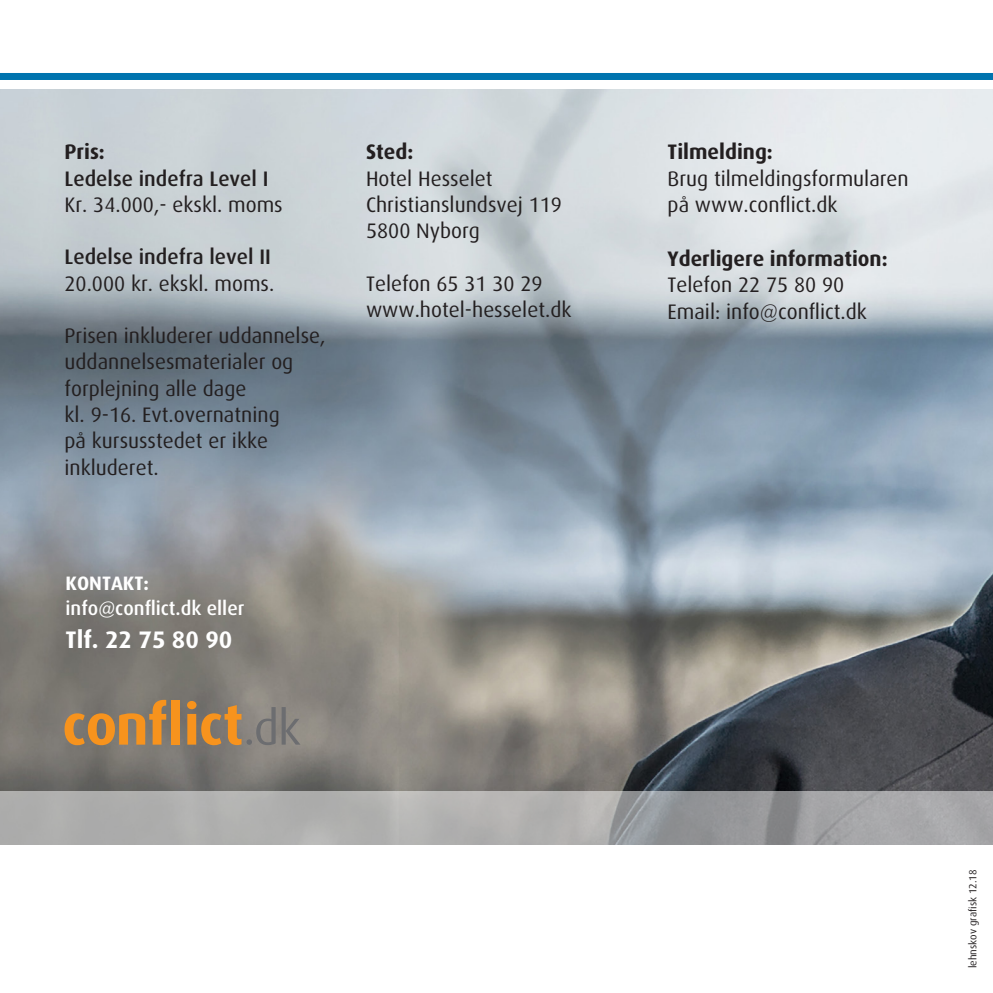
<style>
.page{position:relative;width:993px;height:993px;background:#fff}
.page>*{position:absolute;margin:0;border:0;box-sizing:border-box;transform-origin:0 0}
.t1{font:700 23.97px "Dax";color:#fff}
.t2{font:21px/26.2px "Dax";color:#231f20}
.t3{font:700 21px "Dax";color:#231f20}
.t4{font:500 21px "Dax";color:#231f20}
.t5{font:500 19.43px "Dax";color:#fff}
.t6{font:700 19.43px "Dax";color:#fff}
.t7{font:10.5px "Dax";color:#231f20}
</style>
<div class="page">
<img style="left:0;top:89px;width:992px;height:701px">
<svg style="left:0;top:790px;width:992px;height:55px;fill:#adadac"></svg>
<div style="left:0;top:73px;width:992px;height:7px;background:#0073ae"></div>
<svg style="left:64px;top:699px;width:102px;height:46px"></svg>
<div style="left:171px;top:699px;width:9px;height:45px;background:#f7931d"></div>
<svg style="left:187px;top:700px;width:88px;height:45px"></svg>
<svg style="left:281px;top:706px;width:19px;height:38px"></svg>
<p class="t3" style="left:64px;top:140px;width:42px">Pris:</p>
<p class="t4" style="left:64px;top:166px;width:205px">Ledelse indefra Level I</p>
<p class="t2" style="left:64px;top:191px;width:220px">Kr. 34.000,- ekskl. moms</p>
<p class="t4" style="left:64px;top:245px;width:208px">Ledelse indefra level II</p>
<p class="t2" style="left:64px;top:270px;width:211px">20.000 kr. ekskl. moms.</p>
<p class="t2" style="left:64px;top:323px;width:262px">Prisen inkluderer uddannelse, uddannelsesmaterialer og forplejning alle dage<br>kl. 9-16. Evt.overnatning<br>på kursusstedet er ikke inkluderet.</p>
<p class="t6" style="left:66px;top:572px;width:85px">KONTAKT:</p>
<p class="t5" style="left:66px;top:597px;width:180px">info@conflict.dk eller</p>
<p class="t1" style="left:66px;top:626px;width:168px">Tlf. 22 75 80 90</p>
<p class="t3" style="left:366px;top:140px;width:49px">Sted:</p>
<p class="t2" style="left:366px;top:165px;width:197px">Hotel Hesselet<br>Christianslundsvej 119<br>5800 Nyborg</p>
<p class="t2" style="left:366px;top:270px;width:207px">Telefon 65 31 30 29 www.hotel-hesselet.dk</p>
<p class="t3" style="left:667px;top:140px;width:107px">Tilmelding:</p>
<p class="t2" style="left:667px;top:165px;width:243px">Brug tilmeldingsformularen på www.conflict.dk</p>
<p class="t3" style="left:667px;top:247px;width:221px">Yderligere information:</p>
<p class="t2" style="left:667px;top:272px;width:201px">Telefon 22 75 80 90<br>Email: info@conflict.dk</p>
<p class="t7" style="left:966px;top:967px;width:100px;rotate:-90deg">lehnskov grafisk 12.18</p>
</div>
